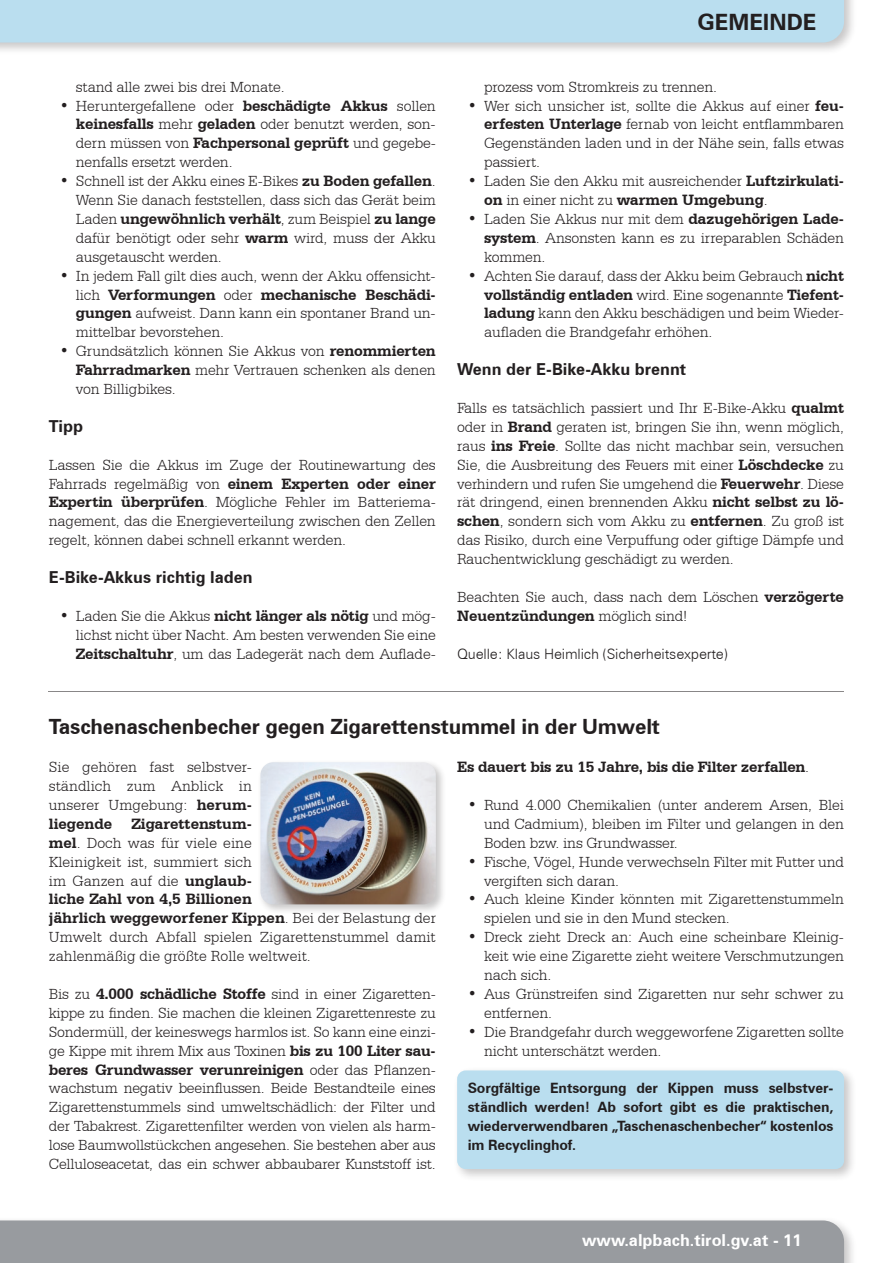
<style>
.page{position:relative;width:893px;height:1263px;background:#fff}
.page>*{position:absolute;margin:0;border:0;box-sizing:border-box;transform-origin:0 0}
.t1{font:700 22.5px "Zurich BT";color:#231f20}
.t2{font:700 21px "Zurich BT";letter-spacing:-.01em;color:#231f20}
.t3{font:700 16.5px "Zurich BT";color:#231f20}
.t4{font:700 16.5px "Zurich BT";color:#fff}
.t5{font:300 15.75px/18.9px "Serifa BT";letter-spacing:-.01em;color:#231f20;text-align:justify}
.t6{font:700 15.75px "Serifa BT";letter-spacing:-.015em;color:#231f20}
.t7{font:700 14.25px/18.9px "Zurich BT";letter-spacing:-.01em;color:#231f20;text-align:justify}
.t8{font:300 14.25px "Zurich BT";letter-spacing:-.01em;color:#231f20}
.s1{font-family:"Times New Roman";font-weight:400;font-size:18px}
.s2{font-weight:700}
.s3{font-weight:300}
</style>
<div class="page">
<div style="left:0;top:1216px;width:857px;height:47px;background:#231f20;opacity:.25"></div>
<div style="left:0;top:1220px;width:844px;height:43px;background:#989b9f"></div>
<div style="left:0;top:0;width:857px;height:55px;background:#231f20;opacity:.25"></div>
<div style="left:0;top:0;width:844px;height:43px;background:#badeef"></div>
<div style="left:453px;top:1066px;width:404px;height:116px;background:#231f20;opacity:.25"></div>
<div style="left:457px;top:1070px;width:387px;height:99px;background:#badeef;border-radius:9px"></div>
<hr style="left:47px;top:689px;width:798px;height:3px;background:#fff;opacity:.5">
<div style="left:257px;top:759px;width:189px;height:156px;background:#231f20;opacity:.25"></div>
<img style="left:260px;top:762px;width:176px;height:142px">
<p class="t5" style="left:76px;top:77px;width:210px">stand alle zwei bis drei Monate.</p>
<p class="t5" style="left:76px;top:96px;width:361px;text-indent:-15px"><span class="s1">•</span> Heruntergefallene oder <span class="s2">beschädigte Akkus</span> sollen <span class="s2">keinesfalls</span> mehr <span class="s2">geladen</span> oder benutzt werden, son&shy;dern müssen von <span class="s2">Fachpersonal geprüft</span> und gegebe&shy;nenfalls ersetzt werden.</p>
<p class="t5" style="left:76px;top:171px;width:361px;text-indent:-15px"><span class="s1">•</span> Schnell ist der Akku eines E-Bikes <span class="s2">zu Boden gefallen</span>.<br>Wenn Sie danach feststellen, dass sich das Gerät beim Laden <span class="s2">ungewöhnlich verhält</span>, zum Beispiel <span class="s2">zu lange </span>dafür benötigt oder sehr <span class="s2">warm</span> wird, muss der Akku ausgetauscht werden.</p>
<p class="t5" style="left:76px;top:266px;width:361px;text-indent:-15px"><span class="s1">•</span> In jedem Fall gilt dies auch, wenn der Akku offensicht&shy;lich <span class="s2">Verformungen</span> oder <span class="s2">mechanische Beschädi&shy;gungen</span> aufweist. Dann kann ein spontaner Brand un&shy;mittelbar bevorstehen.</p>
<p class="t5" style="left:76px;top:341px;width:361px;text-indent:-15px"><span class="s1">•</span> Grundsätzlich können Sie Akkus von <span class="s2">renommierten Fahrradmarken</span> mehr Vertrauen schenken als denen von Billigbikes.</p>
<p class="t3" style="left:49px;top:416px;width:36px">Tipp</p>
<p class="t5" style="left:49px;top:455px;width:388px">Lassen Sie die Akkus im Zuge der Routinewartung des Fahrrads regelmäßig von <span class="s2">einem Experten oder einer Expertin überprüfen</span>. Mögliche Fehler im Batteriema&shy;nagement, das die Energieverteilung zwischen den Zellen regelt, können dabei schnell erkannt werden.</p>
<p class="t3" style="left:49px;top:567px;width:205px">E-Bike-Akkus richtig laden</p>
<p class="t5" style="left:76px;top:606px;width:361px;text-indent:-15px"><span class="s1">•</span> Laden Sie die Akkus <span class="s2">nicht länger als nötig</span> und mög&shy;lichst nicht über Nacht. Am besten verwenden Sie eine <span class="s2">Zeitschaltuhr</span>, um das Ladegerät nach dem Auflade-</p>
<h1 class="t1" style="left:697px;top:8px;width:120px">GEMEINDE</h1>
<p class="t5" style="left:484px;top:77px;width:235px">prozess vom Stromkreis zu trennen.</p>
<p class="t5" style="left:484px;top:96px;width:361px;text-indent:-15px"><span class="s1">•</span> Wer sich unsicher ist, sollte die Akkus auf einer <span class="s2">feu&shy;erfesten Unterlage</span> fernab von leicht entflammbaren Gegenständen laden und in der Nähe sein, falls etwas passiert.</p>
<p class="t5" style="left:484px;top:171px;width:361px;text-indent:-15px"><span class="s1">•</span> Laden Sie den Akku mit ausreichender <span class="s2">Luftzirkulati&shy;on</span> in einer nicht zu <span class="s2">warmen Umgebung</span>.</p>
<p class="t5" style="left:484px;top:209px;width:361px;text-indent:-15px"><span class="s1">•</span> Laden Sie Akkus nur mit dem <span class="s2">dazugehörigen Lade&shy;system</span>. Ansonsten kann es zu irreparablen Schäden kommen.</p>
<p class="t5" style="left:484px;top:266px;width:361px;text-indent:-15px"><span class="s1">•</span> Achten Sie darauf, dass der Akku beim Gebrauch <span class="s2">nicht vollständig entladen</span> wird. Eine sogenannte <span class="s2">Tiefent&shy;ladung</span> kann den Akku beschädigen und beim Wieder&shy;aufladen die Brandgefahr erhöhen.</p>
<p class="t3" style="left:457px;top:359px;width:231px">Wenn der E-Bike-Akku brennt</p>
<p class="t5" style="left:457px;top:398px;width:388px">Falls es tatsächlich passiert und Ihr E-Bike-Akku <span class="s2">qualmt </span>oder in <span class="s2">Brand</span> geraten ist, bringen Sie ihn, wenn möglich, raus <span class="s2">ins Freie</span>. Sollte das nicht machbar sein, versuchen Sie, die Ausbreitung des Feuers mit einer <span class="s2">Löschdecke</span> zu verhindern und rufen Sie umgehend die <span class="s2">Feuerwehr</span>. Diese rät dringend, einen brennenden Akku <span class="s2">nicht selbst zu lö&shy;schen</span>, sondern sich vom Akku zu <span class="s2">entfernen</span>. Zu groß ist das Risiko, durch eine Verpuffung oder giftige Dämpfe und Rauchentwicklung geschädigt zu werden.</p>
<p class="t5" style="left:457px;top:587px;width:388px">Beachten Sie auch, dass nach dem Löschen <span class="s2">verzögerte<br>Neuentzündungen</span> möglich sind!</p>
<p class="t8" style="left:457px;top:645px;width:272px">Quelle: Klaus Heimlich (Sicherheitsexperte)</p>
<h2 class="t2" style="left:49px;top:714px;width:613px">Taschenaschenbecher gegen Zigarettenstummel in der Umwelt</h2>
<p class="t6" style="left:457px;top:757px;width:354px">Es dauert bis zu 15 Jahre, bis die Filter zerfallen<span class="s3">.</span></p>
<p class="t5" style="left:484px;top:795px;width:361px;text-indent:-15px"><span class="s1">•</span> Rund 4.000 Chemikalien (unter anderem Arsen, Blei und Cadmium), bleiben im Filter und gelangen in den Boden bzw. ins Grundwasser.</p>
<p class="t5" style="left:484px;top:852px;width:361px;text-indent:-15px"><span class="s1">•</span> Fische, Vögel, Hunde verwechseln Filter mit Futter und vergiften sich daran.</p>
<p class="t5" style="left:484px;top:890px;width:361px;text-indent:-15px"><span class="s1">•</span> Auch kleine Kinder könnten mit Zigarettenstummeln spielen und sie in den Mund stecken.</p>
<p class="t5" style="left:484px;top:927px;width:361px;text-indent:-15px"><span class="s1">•</span> Dreck zieht Dreck an: Auch eine scheinbare Kleinig&shy;keit wie eine Zigarette zieht weitere Verschmutzungen nach sich.</p>
<p class="t5" style="left:484px;top:984px;width:361px;text-indent:-15px"><span class="s1">•</span> Aus Grünstreifen sind Zigaretten nur sehr schwer zu entfernen.</p>
<p class="t5" style="left:484px;top:1022px;width:361px;text-indent:-15px"><span class="s1">•</span> Die Brandgefahr durch weggeworfene Zigaretten sollte nicht unterschätzt werden.</p>
<p class="t7" style="left:468px;top:1079px;width:367px">Sorgfältige Entsorgung der Kippen muss selbstver&shy;ständlich werden! Ab sofort gibt es die praktischen, wiederverwendbaren „Taschenaschenbecher“ kostenlos im Recyclinghof.</p>
<p class="t5" style="left:49px;top:757px;width:388px;text-align:left">Sie gehören fast selbstver-<br>ständlich zum Anblick in<br>unserer Umgebung: <span class="s2">herum-<br>liegende Zigarettenstum-<br>mel</span>. Doch was für viele eine<br>Kleinigkeit ist, summiert sich<br>im Ganzen auf die <span class="s2">unglaub-<br>liche Zahl von 4,5 Billionen<br>jährlich weggeworfener Kippen</span>. Bei der Belastung der Umwelt durch Abfall spielen Zigarettenstummel damit zahlenmäßig die größte Rolle weltweit.</p>
<p class="t5" style="left:49px;top:984px;width:388px">Bis zu <span class="s2">4.000 schädliche Stoffe</span> sind in einer Zigaretten&shy;kippe zu finden. Sie machen die kleinen Zigarettenreste zu Sondermüll, der keineswegs harmlos ist. So kann eine einzi&shy;ge Kippe mit ihrem Mix aus Toxinen <span class="s2">bis zu 100 Liter sau&shy;beres Grundwasser verunreinigen</span> oder das Pflanzen&shy;wachstum negativ beeinflussen. Beide Bestandteile eines Zigarettenstummels sind umweltschädlich: der Filter und der Tabakrest. Zigarettenfilter werden von vielen als harm&shy;lose Baumwollstückchen angesehen. Sie bestehen aber aus Celluloseacetat, das ein schwer abbaubarer Kunststoff ist.</p>
<p class="t4" style="left:582px;top:1230px;width:221px">www.alpbach.tirol.gv.at - 11</p>
</div>
